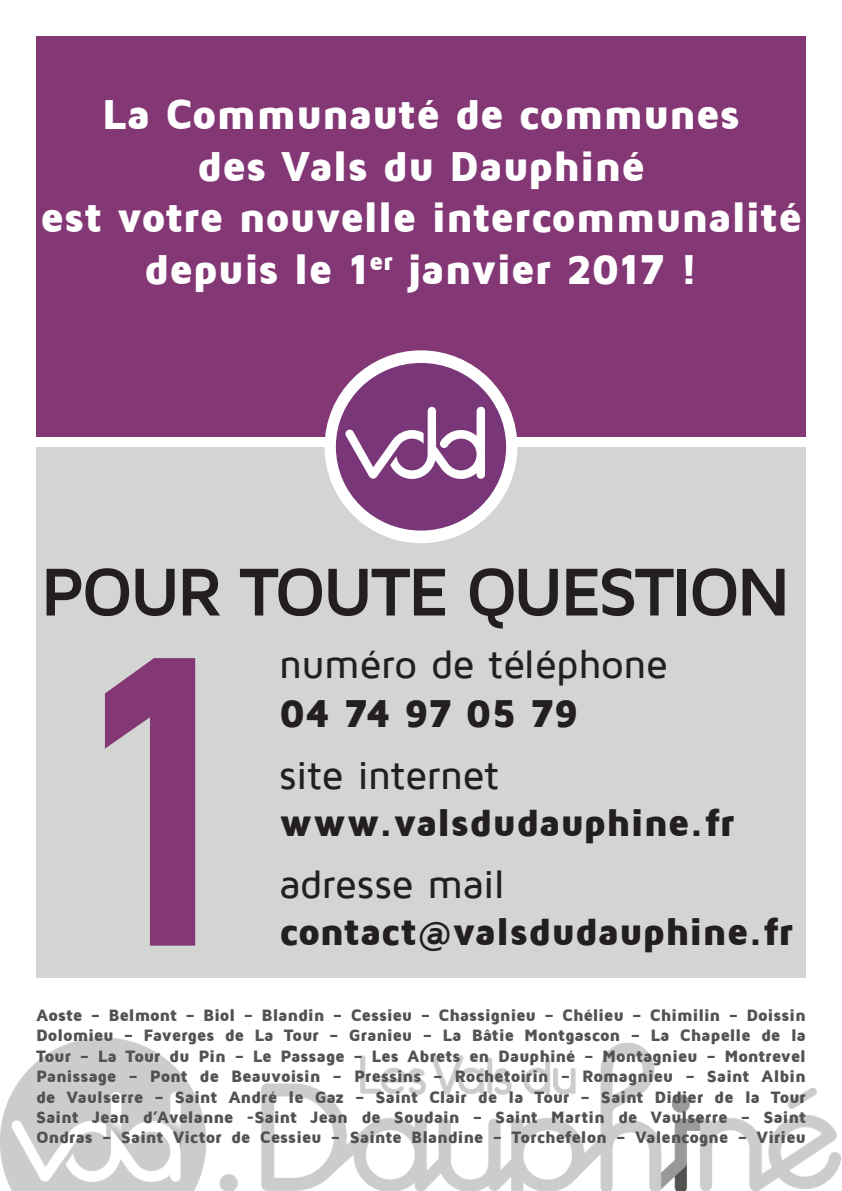
<style>
.page{position:relative;width:842px;height:1191px;background:#fff}
.page>*{position:absolute;margin:0;border:0;box-sizing:border-box;transform-origin:0 0}
.t1{font:700 430.9px "Maven Pro";color:#833774;scale:.88 1}
.t2{font:700 70px "Maven Pro";letter-spacing:-.055em;color:#231f20}
.t3{font:900 43px "Maven Pro";letter-spacing:-.015em;color:#fff}
.t4{font:500 40px "Maven Pro";letter-spacing:-.015em;color:#231f20}
.t5{font:900 40px "Maven Pro";color:#231f20}
.t6{font:900 39px "Maven Pro";letter-spacing:-.015em;color:#231f20}
.t7{font:900 17px "Maven Pro";letter-spacing:-.015em;color:#525251}
</style>
<div class="page">
<img style="left:0;top:1037px;width:842px;height:154px">
<div style="left:36px;top:36px;width:770px;height:401px;background:#833774"></div>
<div style="left:36px;top:447px;width:770px;height:530px;background:#d3d5d3"></div>
<div style="left:325px;top:350px;width:192px;height:193px;background:#fff;border-radius:50%"></div>
<div style="left:336px;top:363px;width:170px;height:167px;background:#793678;border-radius:50%"></div>
<svg style="left:345px;top:407px;width:140px;height:72px"></svg>
<p class="t3" style="left:102px;top:91px;width:640px">La Communauté de communes</p>
<p class="t3" style="left:197px;top:143px;width:450px">des Vals du Dauphiné</p>
<p class="t3" style="left:40px;top:195px;width:764px">est votre nouvelle intercommunalité</p>
<p class="t3" style="left:144px;top:246px;width:556px">depuis le 1<sup>er</sup> janvier 2017 !</p>
<p class="t2" style="left:41px;top:555px;width:752px">POUR TOUTE QUESTION</p>
<p class="t1" style="left:66px;top:572px;width:210px">1</p>
<p class="t4" style="left:279px;top:644px;width:390px">numéro de téléphone</p>
<p class="t5" style="left:279px;top:691px;width:301px">04 74 97 05 79</p>
<p class="t4" style="left:279px;top:754px;width:221px">site internet</p>
<p class="t6" style="left:279px;top:801px;width:457px">www.valsdudauphine.fr</p>
<p class="t4" style="left:279px;top:863px;width:227px">adresse mail</p>
<p class="t6" style="left:279px;top:910px;width:516px">contact@valsdudauphine.fr</p>
<p class="t7" style="left:36px;top:1006px;width:771px">Aoste – Belmont – Biol – Blandin – Cessieu – Chassignieu – Chélieu – Chimilin – Doissin</p>
<p class="t7" style="left:36px;top:1026px;width:771px">Dolomieu – Faverges de La Tour – Granieu – La Bâtie Montgascon – La Chapelle de la</p>
<p class="t7" style="left:36px;top:1046px;width:771px">Tour – La Tour du Pin – Le Passage – Les Abrets en Dauphiné – Montagnieu – Montrevel</p>
<p class="t7" style="left:36px;top:1067px;width:771px">Panissage – Pont de Beauvoisin – Pressins – Rochetoirin – Romagnieu – Saint Albin</p>
<p class="t7" style="left:36px;top:1087px;width:771px">de Vaulserre – Saint André le Gaz – Saint Clair de la Tour – Saint Didier de la Tour</p>
<p class="t7" style="left:36px;top:1108px;width:771px">Saint Jean d’Avelanne -Saint Jean de Soudain – Saint Martin de Vaulserre – Saint</p>
<p class="t7" style="left:36px;top:1128px;width:771px">Ondras – Saint Victor de Cessieu – Sainte Blandine – Torchefelon – Valencogne – Virieu</p>
</div>
